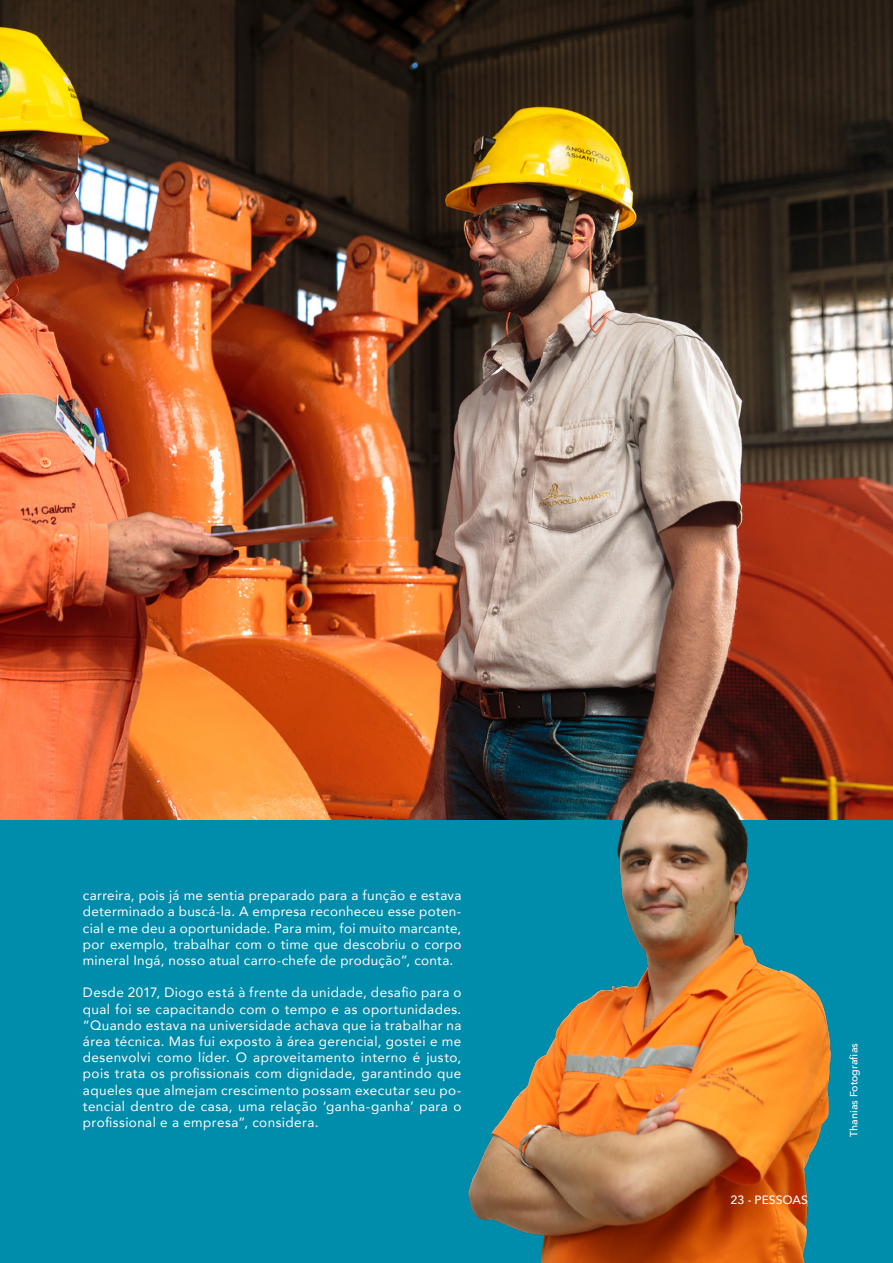
<style>
.page{position:relative;width:893px;height:1263px;background:#fff}
.page>*{position:absolute;margin:0;border:0;box-sizing:border-box;transform-origin:0 0}
.t1{font:13.5px/16.2px "Avenir";letter-spacing:.025em;color:#fff;text-align:justify}
.t2{font:500 12px "Avenir Next";color:#fff}
.t3{font:500 10.5px "Avenir Next";color:#fff}
</style>
<div class="page">
<img style="left:0;top:0;width:893px;height:821px">
<div style="left:0;top:821px;width:893px;height:442px;background:#008cab"></div>
<img style="left:434px;top:755px;width:427px;height:508px">
<p class="t1" style="left:83px;top:887px;width:380px">carreira, pois já me sentia preparado para a função e estava determinado a buscá-la. A empresa reconheceu esse poten&shy;cial e me deu a oportunidade. Para mim, foi muito marcante, por exemplo, trabalhar com o time que descobriu o corpo mineral Ingá, nosso atual carro-chefe de produção”, conta.</p>
<p class="t1" style="left:83px;top:984px;width:380px">Desde 2017, Diogo está à frente da unidade, desafio para o qual foi se capacitando com o tempo e as oportunidades. “Quando estava na universidade achava que ia trabalhar na área técnica. Mas fui exposto à área gerencial, gostei e me desenvolvi como líder. O aproveitamento interno é justo, pois trata os profissionais com dignidade, garantindo que aqueles que almejam crescimento possam executar seu po&shy;tencial dentro de casa, uma relação ‘ganha-ganha’ para o profissional e a empresa”, considera.</p>
<p class="t2" style="left:730px;top:1189px;width:79px">23 - PESSOAS</p>
<p class="t3" style="left:845px;top:1137px;width:95px;rotate:-90deg">Thanias Fotografias</p>
</div>
